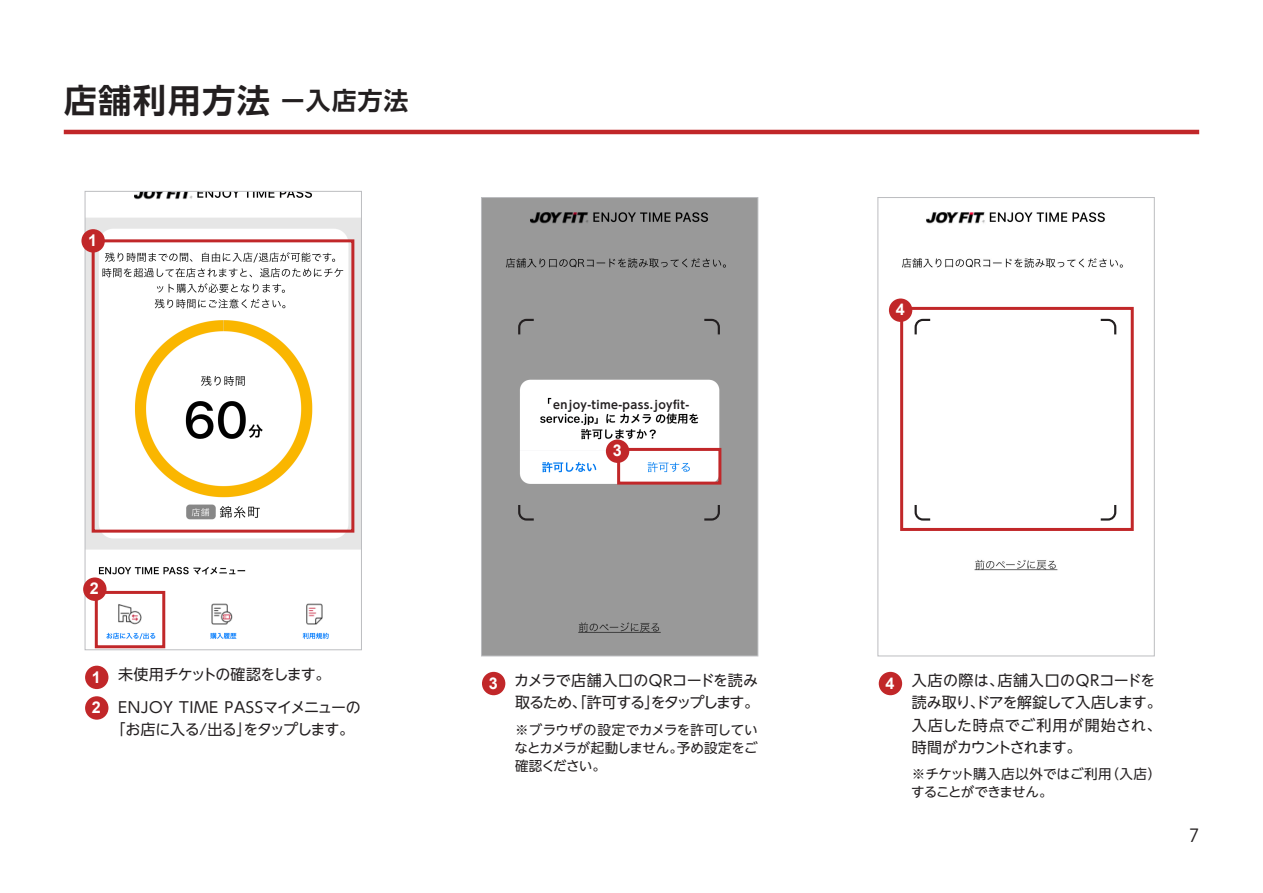
<style>
.page{position:relative;width:1263px;height:893px;background:#fff}
.page>*{position:absolute;margin:0;border:0;box-sizing:border-box;transform-origin:0 0}
.t1{font:700 33px "UD Shin Go NT Pro De";letter-spacing:.05em;color:#231f20}
.t2{font:18px "Koz Go Pr 6 N";color:#231f20}
.t3{font:700 16.2px/30.6px "Arial";color:#fff}
.t4{font:15px/22.5px "UD Shin Go NT Pro";letter-spacing:-.015em;color:#231f20}
.t5{font:15px "UD Shin Go NT Pro";letter-spacing:-.09em;color:#231f20}
.t6{font:15px "UD Shin Go NT Pro";letter-spacing:.005em;color:#231f20}
.t7{font:15px "UD Shin Go NT Pro";letter-spacing:-.05em;color:#231f20}
.t8{font:13.5px/18px "UD Shin Go NT Pro";letter-spacing:-.03em;color:#231f20}
.t9{font:700 11.25px "UD Shin Go NT Pro De";letter-spacing:.035em;color:#231f20}
.s1{font-size:24.75px}
</style>
<div class="page">
<hr style="left:64px;top:130px;width:1135px;height:4px;background:#c12729">
<div style="left:879px;top:672px;width:23px;height:23px;background:#c12729;border-radius:50%"></div>
<div style="left:482px;top:672px;width:23px;height:23px;background:#c12729;border-radius:50%"></div>
<div style="left:85px;top:666px;width:23px;height:23px;background:#c12729;border-radius:50%"></div>
<div style="left:85px;top:696px;width:23px;height:24px;background:#c12729;border-radius:50%"></div>
<img style="left:902px;top:212px;width:221px;height:56px">
<div style="left:877px;top:197px;width:278px;height:459px;border:1px solid #bcbdc0"></div>
<img style="left:974px;top:559px;width:84px;height:12px">
<img style="left:483px;top:199px;width:273px;height:455px">
<div style="left:481px;top:197px;width:277px;height:459px;border:1px solid #bcbdc0"></div>
<div style="left:617px;top:448px;width:104px;height:37px;border:3px solid #c12729"></div>
<div style="left:606px;top:439px;width:23px;height:24px;background:#c12729;border-radius:50%"></div>
<div style="left:900px;top:307px;width:234px;height:224px;border:3px solid #c12729"></div>
<div style="left:889px;top:298px;width:23px;height:24px;background:#c12729;border-radius:50%"></div>
<svg style="left:704px;top:505px;width:16px;height:16px"></svg>
<svg style="left:704px;top:319px;width:16px;height:15px"></svg>
<svg style="left:518px;top:505px;width:16px;height:16px"></svg>
<svg style="left:518px;top:319px;width:16px;height:15px"></svg>
<img style="left:87px;top:193px;width:273px;height:357px">
<img style="left:87px;top:566px;width:242px;height:82px">
<div style="left:85px;top:191px;width:277px;height:459px;border:1px solid #bcbdc0"></div>
<div style="left:92px;top:239px;width:262px;height:294px;border:3px solid #c12729"></div>
<div style="left:81px;top:229px;width:24px;height:24px;background:#c12729;border-radius:50%"></div>
<div style="left:95px;top:591px;width:70px;height:57px;border:3px solid #c12729"></div>
<div style="left:83px;top:577px;width:24px;height:24px;background:#c12729;border-radius:50%"></div>
<svg style="left:1101px;top:505px;width:15px;height:16px"></svg>
<svg style="left:1101px;top:319px;width:15px;height:15px"></svg>
<svg style="left:914px;top:505px;width:16px;height:16px"></svg>
<svg style="left:914px;top:319px;width:16px;height:15px"></svg>
<div style="left:552px;top:398px;width:149px;height:14px;background:#fff"></div>
<h1 class="t1" style="left:64px;top:73px;width:346px">店舗利用方法 <span class="s1">ー入店方法</span></h1>
<p class="t3" style="left:88px;top:226px;width:11px">1</p>
<p class="t3" style="left:90px;top:574px;width:11px">2</p>
<p class="t3" style="left:92px;top:662px;width:11px">1<br>2</p>
<p class="t7" style="left:118px;top:662px;width:214px">未使用チケットの確認をします。</p>
<p class="t4" style="left:111px;top:695px;width:252px;text-align:center">ENJOY TIME PASSマイメニューの「お店に入る/出る」をタップします。</p>
<p class="t9" style="left:553px;top:395px;width:138px">ENJOY-TIME-PASS.JOYFIT-</p>
<p class="t3" style="left:613px;top:436px;width:11px">3</p>
<p class="t3" style="left:896px;top:295px;width:11px">4</p>
<p class="t3" style="left:489px;top:668px;width:11px">3</p>
<p class="t6" style="left:514px;top:668px;width:245px">カメラで店舗入口のQRコードを読み</p>
<p class="t3" style="left:885px;top:668px;width:11px">4</p>
<p class="t5" style="left:515px;top:690px;width:246px">取るため、「許可する」をタップします。</p>
<p class="t8" style="left:515px;top:720px;width:245px;text-align:justify">※ブラウザの設定でカメラを許可していなとカメラが起動しません。予め設定をご確認ください。</p>
<p class="t4" style="left:912px;top:668px;width:252px">入店の際は、店舗入口のQRコードを読み取り、ドアを解錠して入店します。入店した時点でご利用が開始され、時間がカウントされます。</p>
<p class="t8" style="left:911px;top:764px;width:251px">※チケット購入店以外ではご利用（入店）することができません。</p>
<p class="t2" style="left:1189px;top:825px;width:11px">7</p>
</div>
